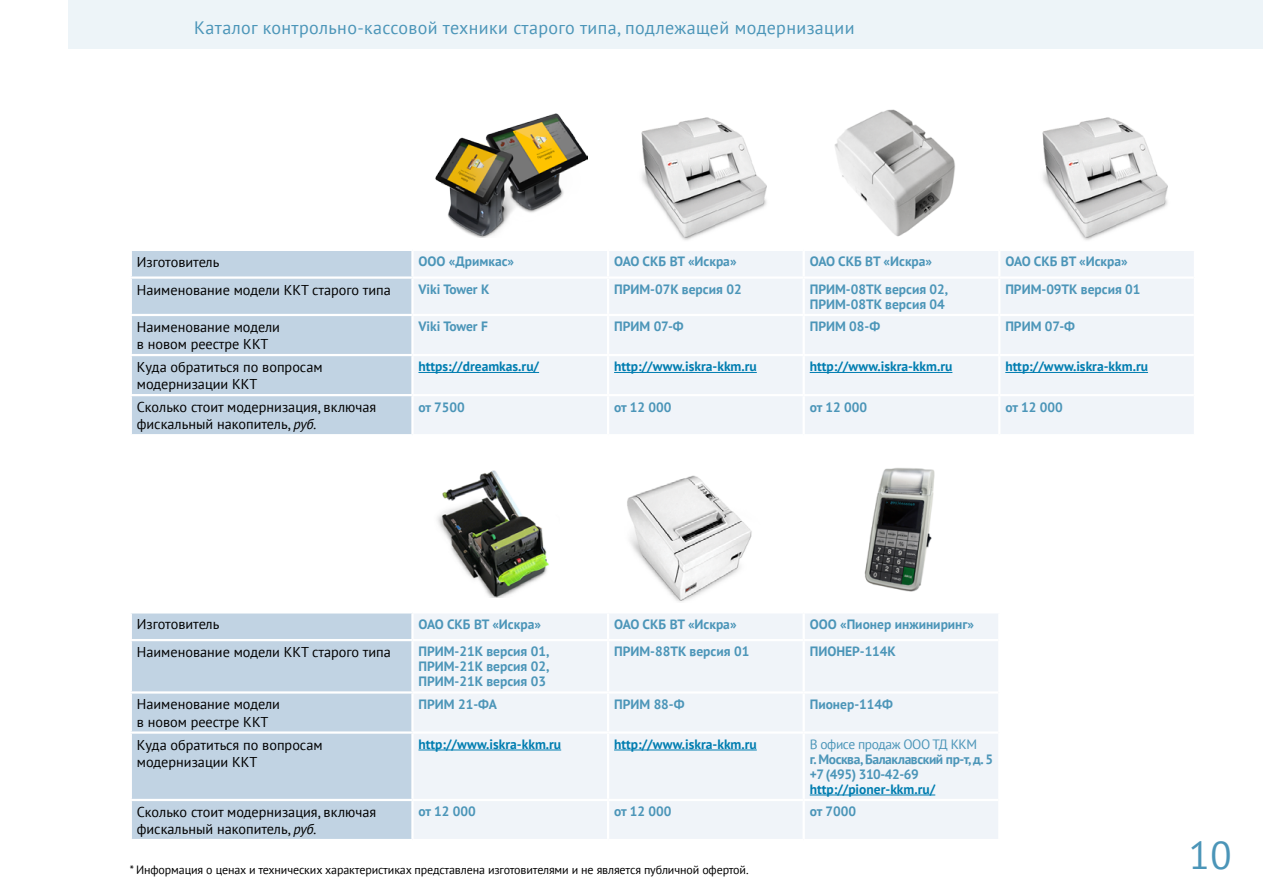
<style>
.page{position:relative;width:1263px;height:893px;background:#fff}
.page>*{position:absolute;margin:0;border:0;box-sizing:border-box;transform-origin:0 0}
.t1{font:38.7px "PT Sans";color:#4b95b8}
.t2{font:18px "PT Sans";letter-spacing:.02em;color:#4b95b8}
.t3{font:14.25px/17.1px "PT Sans";color:#000}
.t4{font:700 13.5px/15px "PT Sans";color:#4b95b8}
.t5{font:700 13.5px "PT Sans";color:#007db0}
.t6{font:700 13.5px/15px "PT Sans";letter-spacing:-.03em;color:#4b95b8}
.t7{font:13.5px "PT Sans";letter-spacing:-.03em;color:#4b95b8}
.t8{font:12px "PT Sans";letter-spacing:-.01em;color:#000}
.s1{font-style:italic}
</style>
<div class="page">
<div style="left:68px;top:0;width:1195px;height:49px;background:#edf4f8"></div>
<div style="left:132px;top:251px;width:279px;height:183px;background:#c1d3e3"></div>
<div style="left:414px;top:251px;width:780px;height:183px;background:#f0f4f9"></div>
<hr style="left:998px;top:251px;width:2px;height:25px;background:#fff">
<hr style="left:130px;top:276px;width:282px;height:3px;background:#fff">
<hr style="left:412px;top:276px;width:196px;height:3px;background:#fff">
<hr style="left:608px;top:276px;width:196px;height:3px;background:#fff">
<hr style="left:804px;top:276px;width:195px;height:3px;background:#fff">
<hr style="left:999px;top:276px;width:195px;height:3px;background:#fff">
<hr style="left:998px;top:279px;width:2px;height:35px;background:#fff">
<hr style="left:130px;top:314px;width:282px;height:2px;background:#fff">
<hr style="left:412px;top:314px;width:196px;height:2px;background:#fff">
<hr style="left:608px;top:314px;width:196px;height:2px;background:#fff">
<hr style="left:804px;top:314px;width:195px;height:2px;background:#fff">
<hr style="left:999px;top:314px;width:195px;height:2px;background:#fff">
<hr style="left:998px;top:316px;width:2px;height:38px;background:#fff">
<hr style="left:130px;top:354px;width:282px;height:2px;background:#fff">
<hr style="left:412px;top:354px;width:196px;height:2px;background:#fff">
<hr style="left:608px;top:354px;width:196px;height:2px;background:#fff">
<hr style="left:804px;top:354px;width:195px;height:2px;background:#fff">
<hr style="left:999px;top:354px;width:195px;height:2px;background:#fff">
<hr style="left:998px;top:356px;width:2px;height:38px;background:#fff">
<hr style="left:130px;top:394px;width:282px;height:2px;background:#fff">
<hr style="left:412px;top:394px;width:196px;height:2px;background:#fff">
<hr style="left:608px;top:394px;width:196px;height:2px;background:#fff">
<hr style="left:804px;top:394px;width:195px;height:2px;background:#fff">
<hr style="left:999px;top:394px;width:195px;height:2px;background:#fff">
<hr style="left:998px;top:396px;width:2px;height:38px;background:#fff">
<hr style="left:607px;top:251px;width:2px;height:25px;background:#fff">
<hr style="left:802px;top:251px;width:3px;height:25px;background:#fff">
<hr style="left:607px;top:279px;width:2px;height:35px;background:#fff">
<hr style="left:802px;top:279px;width:3px;height:35px;background:#fff">
<hr style="left:607px;top:316px;width:2px;height:38px;background:#fff">
<hr style="left:802px;top:316px;width:3px;height:38px;background:#fff">
<hr style="left:607px;top:356px;width:2px;height:38px;background:#fff">
<hr style="left:802px;top:356px;width:3px;height:38px;background:#fff">
<hr style="left:607px;top:396px;width:2px;height:38px;background:#fff">
<hr style="left:802px;top:396px;width:3px;height:38px;background:#fff">
<hr style="left:418px;top:372px;width:121px;height:1px;background:#007db0">
<hr style="left:614px;top:372px;width:143px;height:1px;background:#007db0">
<hr style="left:810px;top:372px;width:142px;height:1px;background:#007db0">
<hr style="left:1005px;top:372px;width:143px;height:1px;background:#007db0">
<div style="left:132px;top:613px;width:279px;height:226px;background:#c1d3e3"></div>
<div style="left:414px;top:614px;width:584px;height:225px;background:#f0f4f9"></div>
<hr style="left:607px;top:613px;width:2px;height:26px;background:#fff">
<hr style="left:130px;top:639px;width:282px;height:2px;background:#fff">
<hr style="left:412px;top:639px;width:196px;height:2px;background:#fff">
<hr style="left:608px;top:639px;width:196px;height:2px;background:#fff">
<hr style="left:607px;top:641px;width:2px;height:50px;background:#fff">
<hr style="left:804px;top:639px;width:194px;height:2px;background:#fff">
<hr style="left:130px;top:691px;width:282px;height:3px;background:#fff">
<hr style="left:412px;top:691px;width:196px;height:3px;background:#fff">
<hr style="left:608px;top:691px;width:196px;height:3px;background:#fff">
<hr style="left:607px;top:694px;width:2px;height:37px;background:#fff">
<hr style="left:804px;top:691px;width:194px;height:3px;background:#fff">
<hr style="left:130px;top:731px;width:282px;height:3px;background:#fff">
<hr style="left:412px;top:731px;width:196px;height:3px;background:#fff">
<hr style="left:608px;top:731px;width:196px;height:3px;background:#fff">
<hr style="left:607px;top:734px;width:2px;height:65px;background:#fff">
<hr style="left:804px;top:731px;width:194px;height:3px;background:#fff">
<hr style="left:130px;top:799px;width:282px;height:2px;background:#fff">
<hr style="left:412px;top:799px;width:196px;height:2px;background:#fff">
<hr style="left:608px;top:799px;width:196px;height:2px;background:#fff">
<hr style="left:607px;top:801px;width:2px;height:38px;background:#fff">
<hr style="left:804px;top:799px;width:194px;height:2px;background:#fff">
<hr style="left:802px;top:613px;width:3px;height:26px;background:#fff">
<hr style="left:802px;top:641px;width:3px;height:50px;background:#fff">
<hr style="left:802px;top:694px;width:3px;height:37px;background:#fff">
<hr style="left:802px;top:734px;width:3px;height:65px;background:#fff">
<hr style="left:802px;top:801px;width:3px;height:38px;background:#fff">
<hr style="left:418px;top:750px;width:143px;height:1px;background:#007db0">
<hr style="left:614px;top:750px;width:143px;height:1px;background:#007db0">
<hr style="left:810px;top:795px;width:125px;height:1px;background:#007db0">
<img style="left:834px;top:109px;width:121px;height:128px">
<img style="left:627px;top:475px;width:125px;height:127px">
<img style="left:641px;top:117px;width:126px;height:123px">
<img style="left:1042px;top:117px;width:126px;height:123px">
<img style="left:437px;top:470px;width:112px;height:128px">
<img style="left:435px;top:113px;width:153px;height:124px">
<img style="left:864px;top:468px;width:71px;height:124px">
<h2 class="t2" style="left:194px;top:17px;width:662px">Каталог контрольно-кассовой техники старого типа, подлежащей модернизации</h2>
<p class="t3" style="left:137px;top:253px;width:84px">Изготовитель</p>
<p class="t4" style="left:418px;top:254px;width:97px">ООО «Дримкас»</p>
<p class="t4" style="left:614px;top:254px;width:124px">ОАО СКБ ВТ «Искра»</p>
<p class="t4" style="left:810px;top:254px;width:124px">ОАО СКБ ВТ «Искра»</p>
<p class="t4" style="left:1005px;top:254px;width:124px">ОАО СКБ ВТ «Искра»</p>
<p class="t3" style="left:137px;top:281px;width:255px">Наименование модели ККТ старого типа</p>
<p class="t4" style="left:418px;top:281px;width:73px">Viki Tower K</p>
<p class="t4" style="left:614px;top:281px;width:129px">ПРИМ-07К версия 02</p>
<p class="t4" style="left:810px;top:281px;width:140px">ПРИМ-08ТК версия 02,<br>ПРИМ-08ТК версия 04</p>
<p class="t4" style="left:1005px;top:281px;width:137px">ПРИМ-09ТК версия 01</p>
<p class="t3" style="left:137px;top:318px;width:145px">Наименование модели в новом реестре ККТ</p>
<p class="t4" style="left:418px;top:319px;width:71px">Viki Tower F</p>
<p class="t4" style="left:614px;top:319px;width:71px">ПРИМ 07-Ф</p>
<p class="t4" style="left:810px;top:319px;width:72px">ПРИМ 08-Ф</p>
<p class="t4" style="left:1005px;top:319px;width:71px">ПРИМ 07-Ф</p>
<p class="t3" style="left:137px;top:358px;width:187px">Куда обратиться по вопросам модернизации ККТ</p>
<p class="t5" style="left:418px;top:358px;width:122px">https://dreamkas.ru/</p>
<p class="t5" style="left:614px;top:358px;width:144px">http://www.iskra-kkm.ru</p>
<p class="t5" style="left:810px;top:358px;width:144px">http://www.iskra-kkm.ru</p>
<p class="t5" style="left:1005px;top:358px;width:144px">http://www.iskra-kkm.ru</p>
<p class="t3" style="left:137px;top:398px;width:241px">Сколько стоит модернизация, включая фискальный накопитель, <span class="s1">руб.</span></p>
<p class="t4" style="left:418px;top:399px;width:48px">от 7500</p>
<p class="t4" style="left:614px;top:399px;width:59px">от 12 000</p>
<p class="t4" style="left:810px;top:399px;width:59px">от 12 000</p>
<p class="t4" style="left:1005px;top:399px;width:59px">от 12 000</p>
<p class="t3" style="left:137px;top:615px;width:84px">Изготовитель</p>
<p class="t4" style="left:418px;top:616px;width:124px">ОАО СКБ ВТ «Искра»</p>
<p class="t4" style="left:614px;top:616px;width:124px">ОАО СКБ ВТ «Искра»</p>
<p class="t4" style="left:810px;top:616px;width:166px">ООО «Пионер инжиниринг»</p>
<p class="t3" style="left:137px;top:643px;width:255px">Наименование модели ККТ старого типа</p>
<p class="t4" style="left:418px;top:644px;width:132px;text-align:justify">ПРИМ-21К версия 01, ПРИМ-21К версия 02, ПРИМ-21К версия 03</p>
<p class="t4" style="left:614px;top:644px;width:137px">ПРИМ-88ТК версия 01</p>
<p class="t4" style="left:810px;top:644px;width:88px">ПИОНЕР-114К</p>
<p class="t3" style="left:137px;top:696px;width:145px">Наименование модели в новом реестре ККТ</p>
<p class="t4" style="left:418px;top:696px;width:80px">ПРИМ 21-ФА</p>
<p class="t4" style="left:614px;top:696px;width:72px">ПРИМ 88-Ф</p>
<p class="t4" style="left:810px;top:696px;width:85px">Пионер-114Ф</p>
<p class="t3" style="left:137px;top:736px;width:187px">Куда обратиться по вопросам модернизации ККТ</p>
<p class="t5" style="left:418px;top:735px;width:144px">http://www.iskra-kkm.ru</p>
<p class="t5" style="left:614px;top:735px;width:144px">http://www.iskra-kkm.ru</p>
<p class="t7" style="left:810px;top:735px;width:169px">В офисе продаж ООО ТД ККМ</p>
<p class="t6" style="left:810px;top:751px;width:185px">г. Москва, Балаклавский пр-т, д. 5 +7 (495) 310-42-69</p>
<p class="t5" style="left:810px;top:780px;width:127px">http://pioner-kkm.ru/</p>
<p class="t3" style="left:137px;top:803px;width:241px">Сколько стоит модернизация, включая фискальный накопитель, <span class="s1">руб.</span></p>
<p class="t4" style="left:418px;top:804px;width:59px">от 12 000</p>
<p class="t4" style="left:614px;top:804px;width:59px">от 12 000</p>
<p class="t4" style="left:810px;top:804px;width:48px">от 7000</p>
<p class="t8" style="left:130px;top:862px;width:620px">* Информация о ценах и технических характеристиках представлена изготовителями и не является публичной офертой.</p>
<h1 class="t1" style="left:1189px;top:831px;width:45px">10</h1>
</div>
